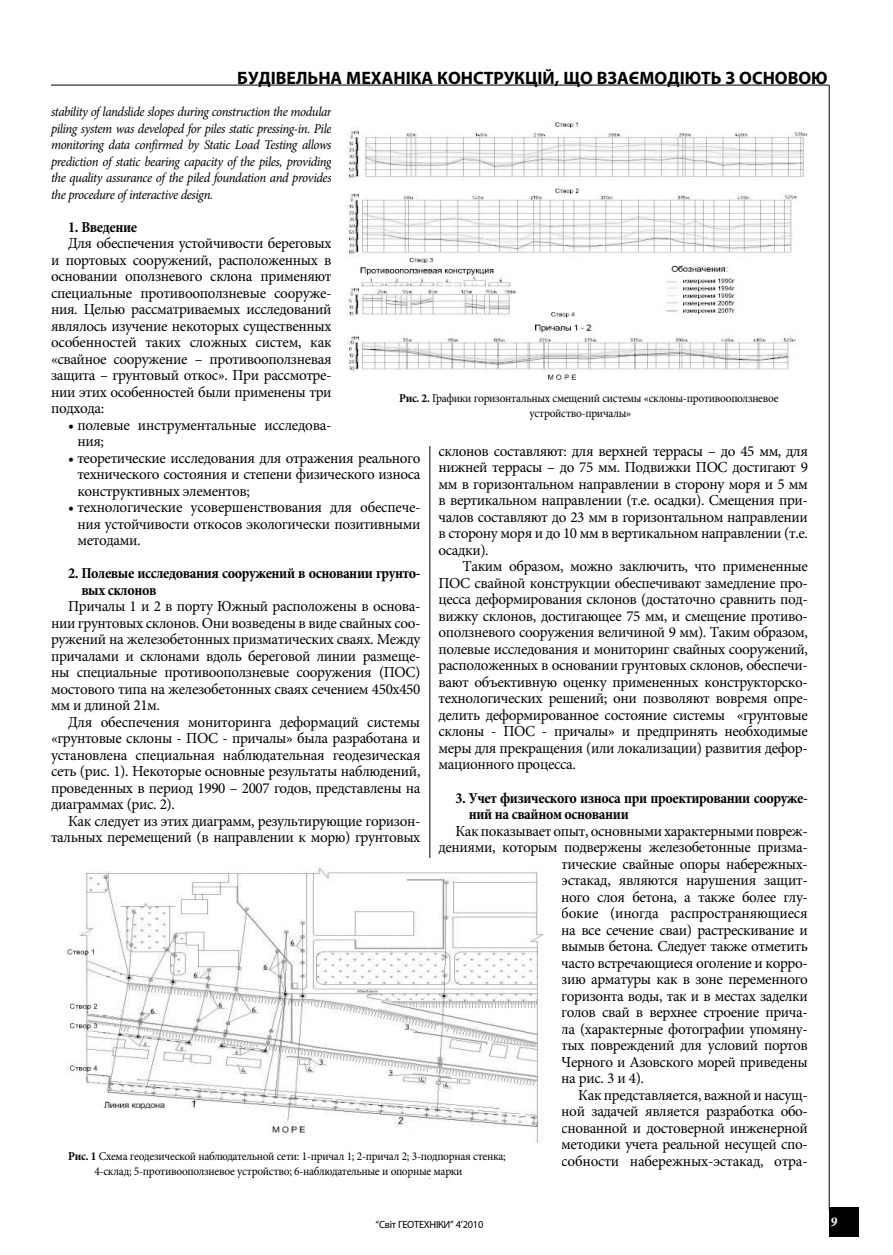
<style>
.page{position:relative;width:893px;height:1255px;background:#fff}
.page>*{position:absolute;margin:0;border:0;box-sizing:border-box;transform-origin:0 0}
.t1{font:700 18px "Myriad Pro";color:#000}
.t2{font:15.3px/16.5px "Minion Pro";letter-spacing:-.025em;color:#000;text-align:justify}
.t3{font:700 condensed 15.3px/16.5px "Minion Pro";letter-spacing:-.025em;color:#000}
.t4{font:italic 13.5px/16.5px "Minion Pro";letter-spacing:-.035em;color:#000;text-align:justify;scale:.95 1}
.t5{font:italic 700 13.5px "Minion Pro";color:#fff}
.t6{font:12px/15px "Minion Pro";letter-spacing:-.025em;color:#000;scale:.95 1}
.t7{font:10.5px "Myriad Pro";letter-spacing:-.025em;color:#000}
.s1{font-weight:700}
</style>
<div class="page">
<div style="left:829px;top:1206px;width:30px;height:30px;background:#000"></div>
<hr style="left:51px;top:85px;width:778px;height:1px;background:#000">
<hr style="left:829px;top:85px;width:1px;height:1124px;background:#000">
<hr style="left:429px;top:108px;width:1px;height:1070px;background:#000">
<img style="left:67px;top:865px;width:477px;height:278px">
<img style="left:347px;top:116px;width:461px;height:269px">
<div style="left:353px;top:393px;width:455px;height:52px;background:#fff"></div>
<p class="t1" style="left:237px;top:66px;width:592px">БУДІВЕЛЬНА МЕХАНІКА КОНСТРУКЦІЙ, ЩО ВЗАЄМОДІЮТЬ З ОСНОВОЮ</p>
<p class="t4" style="left:51px;top:104px;width:297px">stability of landslide slopes during construction the modular piling system was developed for piles static pressing-in. Pile monitoring data confirmed by Static Load Testing allows prediction of static bearing capacity of the piles, providing the quality assurance of the piled foundation and provides the procedure of interactive design.</p>
<p class="t3" style="left:68px;top:218px;width:71px">1. Введение</p>
<p class="t2" style="left:51px;top:235px;width:282px;text-indent:17px">Для обеспечения устойчивости береговых и портовых сооружений, расположенных в основании оползневого склона применяют специальные противооползневые сооруже&shy;ния. Целью рассматриваемых исследований являлось изучение некоторых существенных особенностей таких сложных систем, как «свайное сооружение – противооползневая защита – грунтовый откос». При рассмотре&shy;нии этих особенностей были применены три подхода:</p>
<p class="t2" style="left:77px;top:416px;width:256px;text-indent:-9px">• полевые инструментальные исследова&shy;ния;</p>
<p class="t2" style="left:77px;top:449px;width:345px;text-indent:-9px">• теоретические исследования для отражения реального технического состояния и степени физического износа конструктивных элементов;</p>
<p class="t2" style="left:77px;top:499px;width:345px;text-indent:-9px">• технологические усовершенствования для обеспече&shy;ния устойчивости откосов экологически позитивными методами.</p>
<p class="t3" style="left:81px;top:565px;width:341px;text-indent:-13px">2. Полевые исследования сооружений в основании грунто&shy;вых склонов</p>
<p class="t2" style="left:51px;top:598px;width:371px;text-indent:17px">Причалы 1 и 2 в порту Южный расположены в основа&shy;нии грунтовых склонов. Они возведены в виде свайных соо&shy;ружений на железобетонных призматических сваях. Между причалами и склонами вдоль береговой линии размеще&shy;ны специальные противооползневые сооружения (ПОС) мостового типа на железобетонных сваях сечением 450х450 мм и длиной 21м.</p>
<p class="t2" style="left:51px;top:713px;width:371px;text-indent:17px">Для обеспечения мониторинга деформаций системы «грунтовые склоны - ПОС - причалы» была разработана и установлена специальная наблюдательная геодезическая сеть (рис. 1). Некоторые основные результаты наблюдений, проведенных в период 1990 – 2007 годов, представлены на диаграммах (рис. 2).</p>
<p class="t2" style="left:51px;top:812px;width:371px;text-align:right">Как следует из этих диаграмм, результирующие горизон&shy;тальных перемещений (в направлении к морю) грунтовых</p>
<p class="t6" style="left:529px;top:390px;width:264px;text-indent:-130px"><span class="s1">Рис. 2.</span> Графики горизонтальных смещений системы «склоны-противооползневое устройство-причалы»</p>
<p class="t2" style="left:438px;top:443px;width:371px">склонов составляют: для верхней террасы – до 45 мм, для нижней террасы – до 75 мм. Подвижки ПОС достигают 9 мм в горизонтальном направлении в сторону моря и 5 мм в вертикальном направлении (т.е. осадки). Смещения при&shy;чалов составляют до 23 мм в горизонтальном направлении в сторону моря и до 10 мм в вертикальном направлении (т.е. осадки).</p>
<p class="t2" style="left:438px;top:558px;width:371px;text-indent:24px">Таким образом, можно заключить, что примененные ПОС свайной конструкции обеспечивают замедление про&shy;цесса деформирования склонов (достаточно сравнить под&shy;вижку склонов, достигающее 75 мм, и смещение противо&shy;оползневого сооружения величиной 9 мм). Таким образом, полевые исследования и мониторинг свайных сооружений, расположенных в основании грунтовых склонов, обеспечи&shy;вают объективную оценку примененных конструкторско&shy;технологических решений; они позволяют вовремя опре&shy;делить деформированное состояние системы «грунтовые склоны - ПОС - причалы» и предпринять необходимые меры для прекращения (или локализации) развития дефор&shy;мационного процесса.</p>
<p class="t3" style="left:469px;top:789px;width:341px;text-indent:-13px">3. Учет физического износа при проектировании сооруже&shy;ний на свайном основании</p>
<p class="t2" style="left:455px;top:822px;width:354px">Как показывает опыт, основными характерными повреж-</p>
<p class="t2" style="left:438px;top:839px;width:371px">дениями, которым подвержены железобетонные призма-</p>
<p class="t2" style="left:561px;top:855px;width:248px">тические свайные опоры набережных-</p>
<p class="t2" style="left:561px;top:871px;width:248px">эстакад, являются нарушения защит-</p>
<p class="t2" style="left:561px;top:888px;width:248px">ного слоя бетона, а также более глу-</p>
<p class="t2" style="left:561px;top:904px;width:248px">бокие (иногда распространяющиеся</p>
<p class="t2" style="left:561px;top:921px;width:248px">на все сечение сваи) растрескивание и</p>
<p class="t2" style="left:561px;top:937px;width:248px">вымыв бетона. Следует также отметить</p>
<p class="t2" style="left:561px;top:954px;width:248px">часто встречающиеся оголение и корро-</p>
<p class="t2" style="left:561px;top:970px;width:248px">зию арматуры как в зоне переменного</p>
<p class="t2" style="left:561px;top:987px;width:248px">горизонта воды, так и в местах заделки</p>
<p class="t2" style="left:561px;top:1003px;width:248px">голов свай в верхнее строение прича-</p>
<p class="t2" style="left:561px;top:1020px;width:248px">ла (характерные фотографии упомяну-</p>
<p class="t2" style="left:561px;top:1036px;width:248px">тых повреждений для условий портов</p>
<p class="t2" style="left:561px;top:1053px;width:248px">Черного и Азовского морей приведены</p>
<p class="t2" style="left:561px;top:1069px;width:84px">на рис. 3 и 4).</p>
<p class="t2" style="left:578px;top:1086px;width:231px">Как представляется, важной и насущ-</p>
<p class="t2" style="left:561px;top:1102px;width:248px">ной задачей является разработка обо-</p>
<p class="t2" style="left:561px;top:1119px;width:248px">снованной и достоверной инженерной</p>
<p class="t2" style="left:561px;top:1135px;width:248px">методики учета реальной несущей спо-</p>
<p class="t2" style="left:561px;top:1152px;width:248px">собности набережных-эстакад, отра-</p>
<p class="t6" style="left:94px;top:1148px;width:435px;text-indent:-26px"><span class="s1">Рис. 1</span> Схема геодезической наблюдательной сети: 1-причал 1; 2-причал 2; 3-подпорная стенка;<br>4-склад; 5-противооползневое устройство; 6-наблюдательные и опорные марки</p>
<p class="t7" style="left:376px;top:1218px;width:109px">“Світ ГЕОТЕХНІКИ” 4’2010</p>
<p class="t5" style="left:830px;top:1212px;width:8px">9</p>
</div>
